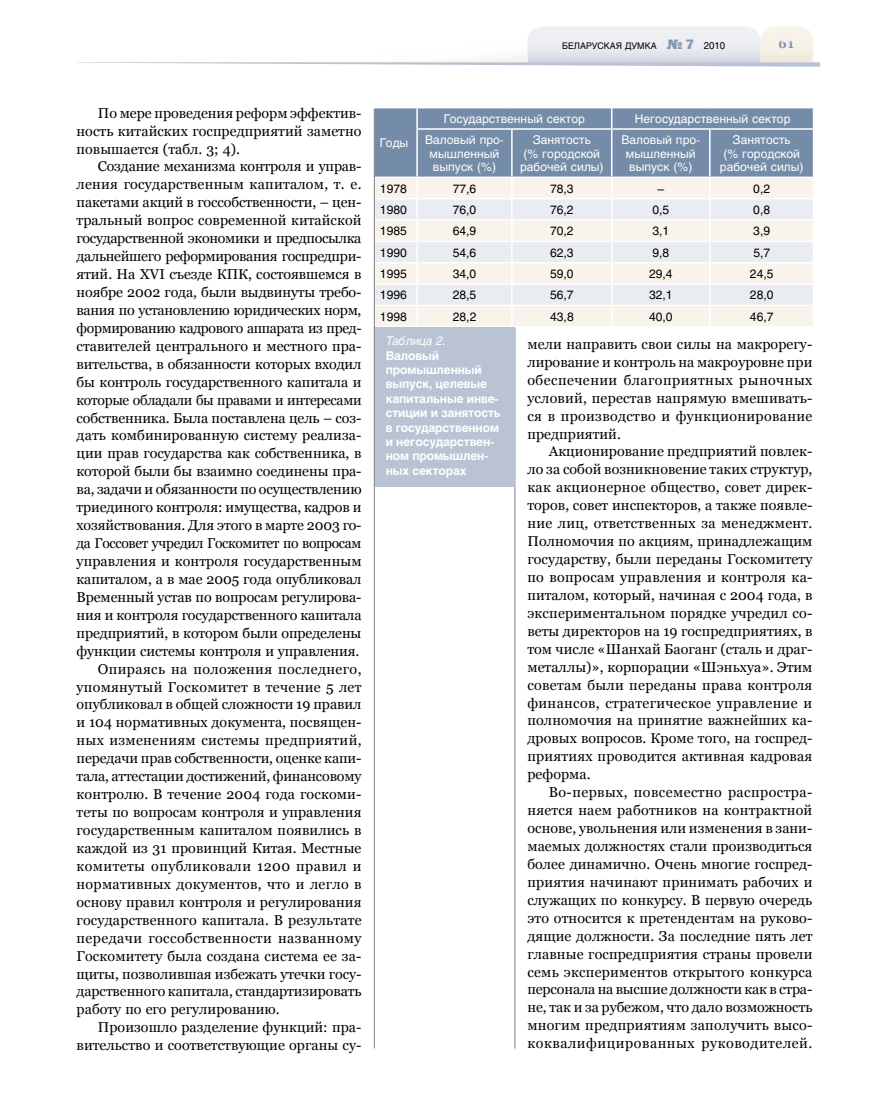
<style>
.page{position:relative;width:872px;height:1106px;background:#fff}
.page>*{position:absolute;margin:0;border:0;box-sizing:border-box;transform-origin:0 0}
.t1{font:14.25px/18px "Georgia";letter-spacing:.005em;color:#000;text-align:justify}
.t2{font:14.25px "Georgia";letter-spacing:-.02em;color:#000}
.t3{font:14.25px "Georgia";letter-spacing:.03em;color:#000}
.t4{font:14.25px "Georgia";letter-spacing:.025em;color:#000}
.t5{font:700 13.5px "Georgia";color:#8095af}
.t6{font:12px/13.5px "Helios";color:#fff;text-align:center}
.t7{font:12px "Helios";color:#000}
.t8{font:700 12px/14.4px "Helios";letter-spacing:-.01em;color:#fff}
.t9{font:italic 12px "Helios";letter-spacing:-.01em;color:#fff}
.t10{font:9px "Helios";color:#000}
.s1{font-family:"Black Grotesk C";font-size:13.5px;color:#8095af}
.s2{font-size:9.75px}
</style>
<div class="page">
<hr style="left:514px;top:109px;width:1px;height:939px;background:#818084">
<svg style="left:77px;top:26px;width:743px;height:41px"></svg>
<hr style="left:512px;top:326px;width:100px;height:1px;background:#fff">
<svg style="left:373px;top:108px;width:441px;height:218px;background:#ccd2d9"></svg>
<hr style="left:710px;top:305px;width:104px;height:1px;background:#fff">
<div style="left:374px;top:327px;width:140px;height:160px;background:#b9c3d3"></div>
<hr style="left:374px;top:109px;width:1px;height:939px;background:#818084">
<p class="t10" style="left:562px;top:40px;width:165px">БЕЛАРУСКАЯ ДУМКА <span class="s1">№ 7</span> <span class="s2">2010</span></p>
<p class="t5" style="left:778px;top:36px;width:17px">61</p>
<p class="t1" style="left:77px;top:104px;width:286px;text-indent:21px">По мере проведения реформ эффектив&shy;ность китайских госпредприятий заметно повышается (табл. 3; 4).</p>
<p class="t1" style="left:98px;top:157px;width:265px">Создание механизма контроля и управ-</p>
<p class="t1" style="left:77px;top:175px;width:286px">ления государственным капиталом, т. е.</p>
<p class="t1" style="left:77px;top:193px;width:286px">пакетами акций в госсобственности, – цен-</p>
<p class="t1" style="left:77px;top:211px;width:286px">тральный вопрос современной китайской</p>
<p class="t2" style="left:77px;top:230px;width:286px">государственной экономики и предпосылка</p>
<p class="t2" style="left:77px;top:248px;width:286px">дальнейшего реформирования госпредпри-</p>
<p class="t1" style="left:77px;top:265px;width:286px">ятий. На XVI съезде КПК, состоявшемся в</p>
<p class="t1" style="left:77px;top:283px;width:286px">ноябре 2002 года, были выдвинуты требо-</p>
<p class="t2" style="left:77px;top:302px;width:286px">вания по установлению юридических норм,</p>
<p class="t2" style="left:77px;top:320px;width:286px">формированию кадрового аппарата из пред-</p>
<p class="t1" style="left:77px;top:337px;width:286px">ставителей центрального и местного пра-</p>
<p class="t1" style="left:77px;top:355px;width:286px">вительства, в обязанности которых входил</p>
<p class="t1" style="left:77px;top:373px;width:286px">бы контроль государственного капитала и</p>
<p class="t2" style="left:77px;top:391px;width:286px">которые обладали бы правами и интересами</p>
<p class="t1" style="left:77px;top:408px;width:286px">собственника. Была поставлена цель – соз-</p>
<p class="t1" style="left:77px;top:426px;width:286px">дать комбинированную систему реализа-</p>
<p class="t1" style="left:77px;top:444px;width:286px">ции прав государства как собственника, в</p>
<p class="t1" style="left:77px;top:462px;width:286px">которой были бы взаимно соединены пра-</p>
<p class="t1" style="left:77px;top:480px;width:286px">ва, задачи и обязанности по осуществлению</p>
<p class="t1" style="left:77px;top:498px;width:286px">триединого контроля: имущества, кадров и</p>
<p class="t1" style="left:77px;top:516px;width:286px">хозяйствования. Для этого в марте 2003 го-</p>
<p class="t2" style="left:77px;top:535px;width:286px">да Госсовет учредил Госкомитет по вопросам</p>
<p class="t1" style="left:77px;top:552px;width:286px">управления и контроля государственным</p>
<p class="t1" style="left:77px;top:570px;width:286px">капиталом, а в мае 2005 года опубликовал</p>
<p class="t1" style="left:77px;top:588px;width:286px">Временный устав по вопросам регулирова-</p>
<p class="t1" style="left:77px;top:606px;width:286px">ния и контроля государственного капитала</p>
<p class="t1" style="left:77px;top:624px;width:286px">предприятий, в котором были определены</p>
<p class="t1" style="left:77px;top:641px;width:284px">функции системы контроля и управления.</p>
<p class="t3" style="left:98px;top:660px;width:265px">Опираясь на положения последнего,</p>
<p class="t1" style="left:77px;top:677px;width:286px">упомянутый Госкомитет в течение 5 лет</p>
<p class="t1" style="left:77px;top:695px;width:286px">опубликовал в общей сложности 19 правил</p>
<p class="t1" style="left:77px;top:713px;width:286px">и 104 нормативных документа, посвящен-</p>
<p class="t4" style="left:77px;top:732px;width:286px">ных изменениям системы предприятий,</p>
<p class="t1" style="left:77px;top:749px;width:286px">передачи прав собственности, оценке капи-</p>
<p class="t1" style="left:77px;top:767px;width:286px">тала, аттестации достижений, финансовому</p>
<p class="t1" style="left:77px;top:785px;width:286px">контролю. В течение 2004 года госкоми-</p>
<p class="t1" style="left:77px;top:803px;width:286px">теты по вопросам контроля и управления</p>
<p class="t1" style="left:77px;top:821px;width:286px">государственным капиталом появились в</p>
<p class="t1" style="left:77px;top:839px;width:286px">каждой из 31 провинций Китая. Местные</p>
<p class="t3" style="left:77px;top:858px;width:286px">комитеты опубликовали 1200 правил и</p>
<p class="t1" style="left:77px;top:874px;width:286px">нормативных документов, что и легло в</p>
<p class="t1" style="left:77px;top:892px;width:286px">основу правил контроля и регулирования</p>
<p class="t1" style="left:77px;top:910px;width:286px">государственного капитала. В результате</p>
<p class="t3" style="left:77px;top:929px;width:286px">передачи госсобственности названному</p>
<p class="t1" style="left:77px;top:946px;width:286px">Госкомитету была создана система ее за-</p>
<p class="t1" style="left:77px;top:964px;width:286px">щиты, позволившая избежать утечки госу-</p>
<p class="t1" style="left:77px;top:982px;width:286px">дарственного капитала, стандартизировать</p>
<p class="t1" style="left:77px;top:1000px;width:205px">работу по его регулированию.</p>
<p class="t1" style="left:98px;top:1018px;width:265px">Произошло разделение функций: пра-</p>
<p class="t1" style="left:77px;top:1036px;width:286px">вительство и соответствующие органы су-</p>
<p class="t6" style="left:380px;top:136px;width:30px">Годы</p>
<p class="t6" style="left:444px;top:112px;width:143px">Государственный сектор</p>
<p class="t6" style="left:635px;top:112px;width:157px">Негосударственный сектор</p>
<p class="t6" style="left:425px;top:133px;width:80px">Валовый про&shy;мышленный выпуск (%)</p>
<p class="t6" style="left:520px;top:133px;width:85px">Занятость<br>(% городской рабочей силы)</p>
<p class="t6" style="left:621px;top:133px;width:80px">Валовый про&shy;мышленный выпуск (%)</p>
<p class="t6" style="left:720px;top:133px;width:85px">Занятость<br>(% городской рабочей силы)</p>
<p class="t7" style="left:380px;top:181px;width:29px">1978</p>
<p class="t7" style="left:452px;top:181px;width:25px">77,6</p>
<p class="t7" style="left:550px;top:181px;width:25px">78,3</p>
<p class="t7" style="left:657px;top:181px;width:8px">–</p>
<p class="t7" style="left:753px;top:181px;width:18px">0,2</p>
<p class="t7" style="left:380px;top:203px;width:29px">1980</p>
<p class="t7" style="left:453px;top:203px;width:25px">76,0</p>
<p class="t7" style="left:550px;top:203px;width:25px">76,2</p>
<p class="t7" style="left:652px;top:203px;width:18px">0,5</p>
<p class="t7" style="left:753px;top:203px;width:18px">0,8</p>
<p class="t7" style="left:380px;top:224px;width:29px">1985</p>
<p class="t7" style="left:453px;top:224px;width:25px">64,9</p>
<p class="t7" style="left:550px;top:224px;width:25px">70,2</p>
<p class="t7" style="left:652px;top:224px;width:18px">3,1</p>
<p class="t7" style="left:753px;top:224px;width:18px">3,9</p>
<p class="t7" style="left:380px;top:245px;width:29px">1990</p>
<p class="t7" style="left:453px;top:245px;width:25px">54,6</p>
<p class="t7" style="left:550px;top:245px;width:25px">62,3</p>
<p class="t7" style="left:652px;top:245px;width:18px">9,8</p>
<p class="t7" style="left:753px;top:245px;width:18px">5,7</p>
<p class="t7" style="left:380px;top:267px;width:29px">1995</p>
<p class="t7" style="left:453px;top:267px;width:25px">34,0</p>
<p class="t7" style="left:550px;top:267px;width:25px">59,0</p>
<p class="t7" style="left:649px;top:267px;width:25px">29,4</p>
<p class="t7" style="left:750px;top:267px;width:25px">24,5</p>
<p class="t7" style="left:380px;top:288px;width:29px">1996</p>
<p class="t7" style="left:453px;top:288px;width:25px">28,5</p>
<p class="t7" style="left:550px;top:288px;width:25px">56,7</p>
<p class="t7" style="left:649px;top:288px;width:25px">32,1</p>
<p class="t7" style="left:750px;top:288px;width:25px">28,0</p>
<p class="t7" style="left:380px;top:309px;width:29px">1998</p>
<p class="t7" style="left:453px;top:309px;width:25px">28,2</p>
<p class="t7" style="left:550px;top:309px;width:25px">43,8</p>
<p class="t7" style="left:649px;top:309px;width:25px">40,0</p>
<p class="t7" style="left:750px;top:309px;width:25px">46,7</p>
<p class="t9" style="left:386px;top:334px;width:61px">Таблица 2.</p>
<p class="t8" style="left:386px;top:348px;width:116px">Валовый промышленный выпуск, целевые капитальные инве&shy;стиции и занятость в государственном и негосударствен&shy;ном промышлен&shy;ных секторах</p>
<p class="t1" style="left:527px;top:335px;width:286px">мели направить свои силы на макрорегу&shy;лирование и контроль на макроуровне при обеспечении благоприятных рыночных условий, перестав напрямую вмешивать&shy;ся в производство и функционирование предприятий.</p>
<p class="t1" style="left:527px;top:442px;width:286px;text-indent:21px">Акционирование предприятий повлек&shy;ло за собой возникновение таких структур, как акционерное общество, совет дирек&shy;торов, совет инспекторов, а также появле&shy;ние лиц, ответственных за менеджмент.<br>Полномочия по акциям, принадлежащим государству, были переданы Госкомитету по вопросам управления и контроля ка&shy;питалом, который, начиная с 2004 года, в экспериментальном порядке учредил со&shy;веты директоров на 19 госпредприятиях, в том числе «Шанхай Баоганг (сталь и драг&shy;металлы)», корпорации «Шэньхуа». Этим советам были переданы права контроля финансов, стратегическое управление и полномочия на принятие важнейших ка&shy;дровых вопросов. Кроме того, на госпред&shy;приятиях проводится активная кадровая реформа.</p>
<p class="t1" style="left:527px;top:783px;width:286px;text-indent:21px">Во-первых, повсеместно распростра&shy;няется наем работников на контрактной основе, увольнения или изменения в зани&shy;маемых должностях стали производиться более динамично. Очень многие госпред&shy;приятия начинают принимать рабочих и служащих по конкурсу. В первую очередь это относится к претендентам на руково&shy;дящие должности. За последние пять лет главные госпредприятия страны провели семь экспериментов открытого конкурса персонала на высшие должности как в стра&shy;не, так и за рубежом, что дало возможность многим предприятиям заполучить высо&shy;коквалифицированных руководителей.</p>
</div>
